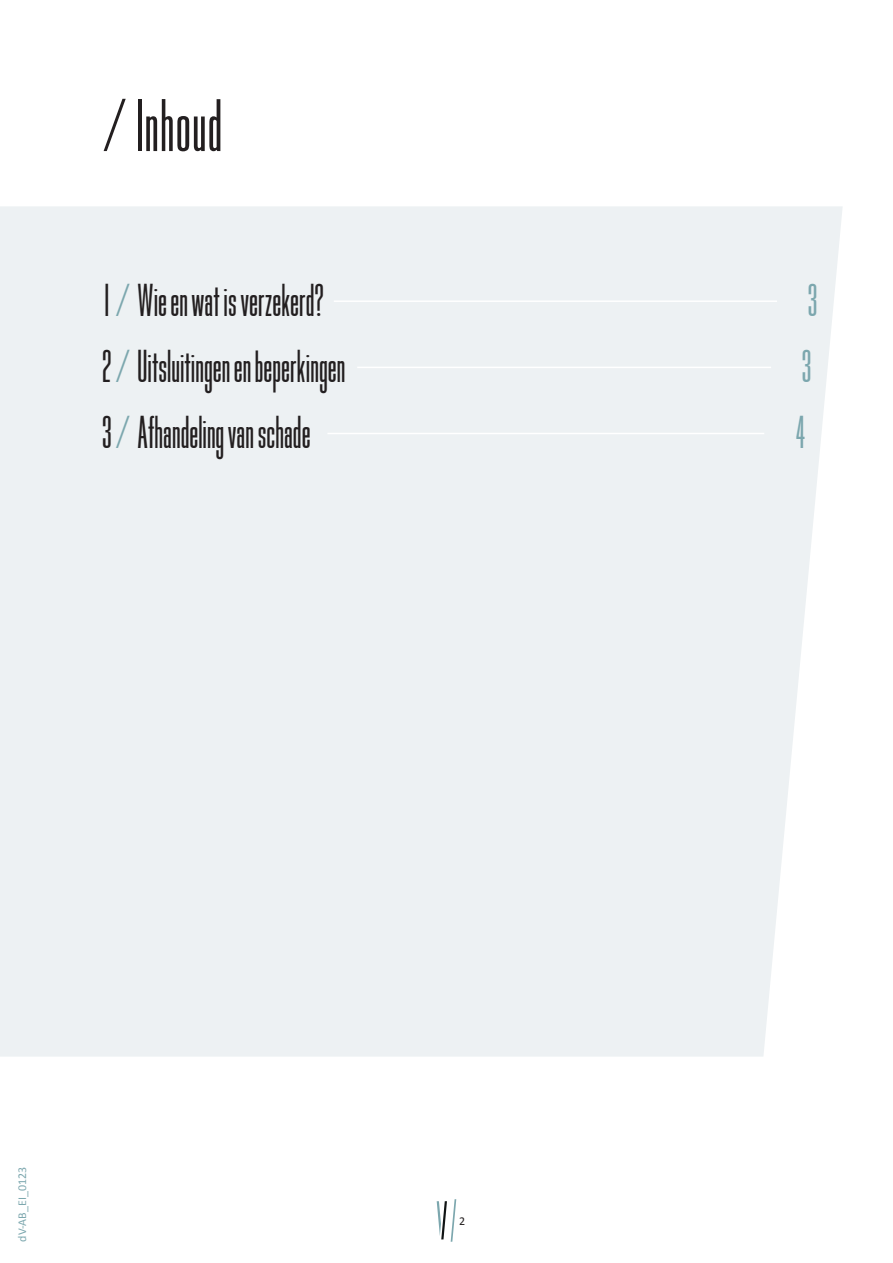
<style>
.page{position:relative;width:893px;height:1263px;background:#fff}
.page>*{position:absolute;margin:0;border:0;box-sizing:border-box;transform-origin:0 0}
.t1{font:78px "Bee Three";letter-spacing:.02em;color:#231f20}
.t2{font:48px "Bee Three";color:#231f20}
.t3{font:48px "Bee Three";color:#7ca7ae}
.t4{font:12px "Calibri";color:#7ca7ae}
.t5{font:12px "Calibri";color:#231f20}
.s1{color:#7ca7ae}
</style>
<div class="page">
<svg style="left:437px;top:1199px;width:19px;height:43px"></svg>
<div style="left:0;top:206px;width:843px;height:850px;background:#edf1f3"></div>
<hr style="left:334px;top:300px;width:443px;height:2px;background:#fff">
<hr style="left:327px;top:433px;width:437px;height:1px;background:#fff">
<hr style="left:357px;top:367px;width:414px;height:1px;background:#fff">
<p class="t1" style="left:102px;top:84px;width:121px">/ Inhoud</p>
<p class="t2" style="left:102px;top:275px;width:224px">1 <span class="s1">/</span> Wie en wat is verzekerd?</p>
<p class="t2" style="left:102px;top:341px;width:245px">2 <span class="s1">/</span> Uitsluitingen en beperkingen</p>
<p class="t2" style="left:102px;top:407px;width:210px">3 <span class="s1">/</span> Afhandeling van schade</p>
<p class="t4" style="left:14px;top:1242px;width:76px;rotate:-90deg">dV-AB_EI_0123</p>
<p class="t5" style="left:459px;top:1213px;width:8px">2</p>
<p class="t3" style="left:808px;top:275px;width:11px">3</p>
<p class="t3" style="left:802px;top:341px;width:11px">3</p>
<p class="t3" style="left:796px;top:407px;width:11px">4</p>
</div>
